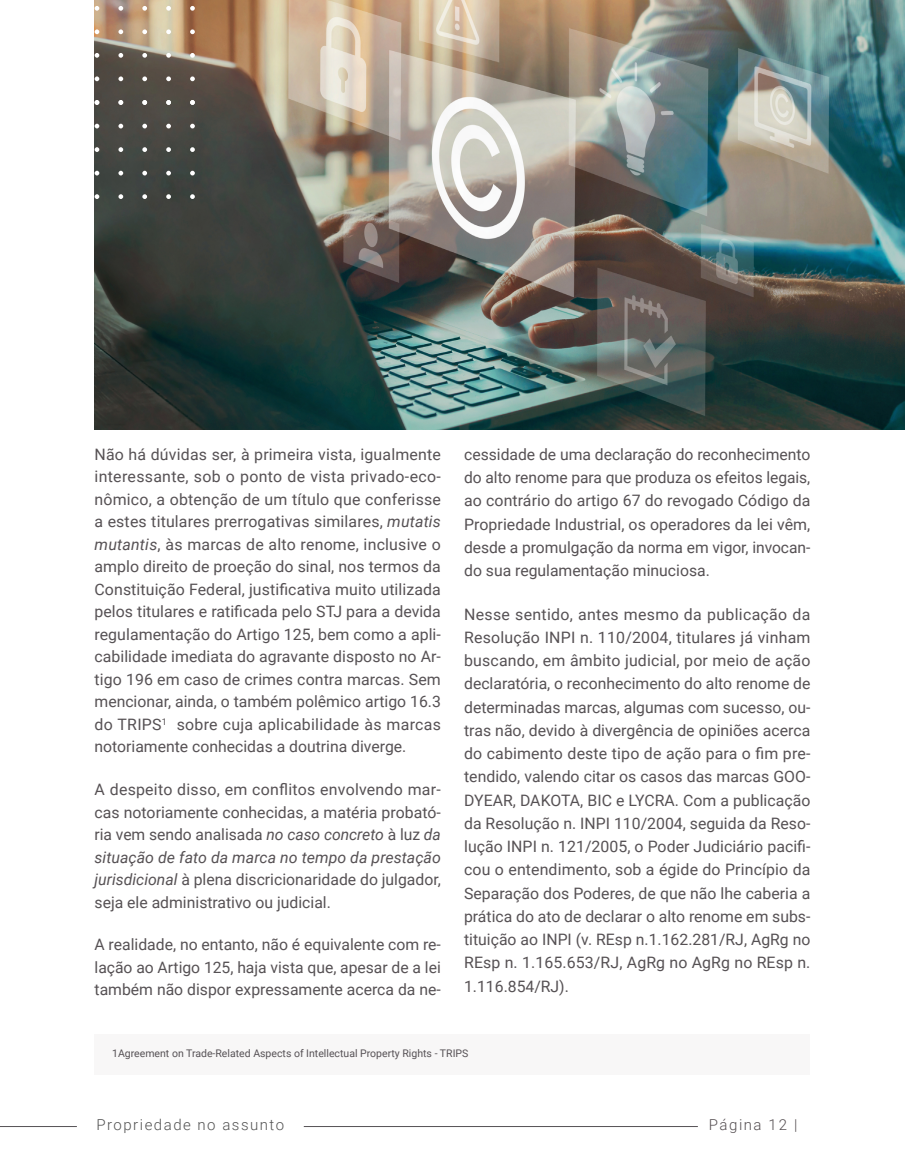
<style>
.page{position:relative;width:905px;height:1175px;background:#fff}
.page>*{position:absolute;margin:0;border:0;box-sizing:border-box;transform-origin:0 0}
.t1{font:15.75px/23.2px "Roboto";color:#565154;text-align:justify}
.t2{font:300 15px "Roboto";letter-spacing:.1em;color:#525252}
.t3{font:300 15px "Roboto";letter-spacing:.1em;color:#554f52}
.t4{font:10.5px "Roboto";color:#565155}
.s1{font-style:italic}
</style>
<div class="page">
<hr style="left:304px;top:1126px;width:394px;height:1px;background:#565155">
<hr style="left:0;top:1126px;width:77px;height:1px;background:#565155">
<img style="left:95px;top:0;width:809px;height:430px">
<svg style="left:190px;top:6px;width:5px;height:5px"></svg>
<svg style="left:166px;top:6px;width:5px;height:5px"></svg>
<svg style="left:142px;top:6px;width:5px;height:5px"></svg>
<svg style="left:118px;top:6px;width:5px;height:5px"></svg>
<svg style="left:95px;top:6px;width:4px;height:5px"></svg>
<svg style="left:190px;top:29px;width:5px;height:5px"></svg>
<svg style="left:166px;top:29px;width:5px;height:5px"></svg>
<svg style="left:142px;top:29px;width:5px;height:5px"></svg>
<svg style="left:118px;top:29px;width:5px;height:5px"></svg>
<svg style="left:95px;top:29px;width:4px;height:5px"></svg>
<svg style="left:190px;top:53px;width:5px;height:5px"></svg>
<svg style="left:166px;top:53px;width:5px;height:5px"></svg>
<svg style="left:142px;top:53px;width:5px;height:5px"></svg>
<svg style="left:118px;top:53px;width:5px;height:5px"></svg>
<svg style="left:95px;top:53px;width:4px;height:5px"></svg>
<svg style="left:190px;top:76px;width:5px;height:5px"></svg>
<svg style="left:166px;top:76px;width:5px;height:5px"></svg>
<svg style="left:142px;top:76px;width:5px;height:5px"></svg>
<svg style="left:118px;top:76px;width:5px;height:5px"></svg>
<svg style="left:95px;top:76px;width:4px;height:5px"></svg>
<svg style="left:190px;top:100px;width:5px;height:5px"></svg>
<svg style="left:166px;top:100px;width:5px;height:5px"></svg>
<svg style="left:142px;top:100px;width:5px;height:5px"></svg>
<svg style="left:118px;top:100px;width:5px;height:5px"></svg>
<svg style="left:95px;top:100px;width:4px;height:5px"></svg>
<svg style="left:190px;top:124px;width:5px;height:4px"></svg>
<svg style="left:166px;top:124px;width:5px;height:4px"></svg>
<svg style="left:142px;top:124px;width:5px;height:4px"></svg>
<svg style="left:118px;top:124px;width:5px;height:4px"></svg>
<svg style="left:95px;top:124px;width:4px;height:4px"></svg>
<svg style="left:190px;top:147px;width:5px;height:5px"></svg>
<svg style="left:166px;top:147px;width:5px;height:5px"></svg>
<svg style="left:142px;top:147px;width:5px;height:5px"></svg>
<svg style="left:118px;top:147px;width:5px;height:5px"></svg>
<svg style="left:95px;top:147px;width:4px;height:5px"></svg>
<svg style="left:190px;top:171px;width:5px;height:4px"></svg>
<svg style="left:166px;top:171px;width:5px;height:4px"></svg>
<svg style="left:142px;top:171px;width:5px;height:4px"></svg>
<svg style="left:118px;top:171px;width:5px;height:4px"></svg>
<svg style="left:95px;top:171px;width:4px;height:4px"></svg>
<svg style="left:190px;top:194px;width:5px;height:5px"></svg>
<svg style="left:166px;top:194px;width:5px;height:5px"></svg>
<svg style="left:142px;top:194px;width:5px;height:5px"></svg>
<svg style="left:118px;top:194px;width:5px;height:5px"></svg>
<svg style="left:95px;top:194px;width:4px;height:5px"></svg>
<div style="left:94px;top:1034px;width:716px;height:40px;background:#f8f7f7"></div>
<p class="t1" style="left:94px;top:442px;width:348px;line-height:22.5px">Não há dúvidas ser, à primeira vista, igualmente interessante, sob o ponto de vista privado-eco&shy;nômico, a obtenção de um título que conferisse a estes titulares prerrogativas similares, <span class="s1">mutatis mutantis</span>, às marcas de alto renome, inclusive o amplo direito de proeção do sinal, nos termos da Constituição Federal, justificativa muito utilizada pelos titulares e ratificada pelo STJ para a devida regulamentação do Artigo 125, bem como a apli&shy;cabilidade imediata do agravante disposto no Ar&shy;tigo 196 em caso de crimes contra marcas. Sem mencionar, ainda, o também polêmico artigo 16.3 do TRIPS<sup>1</sup> sobre cuja aplicabilidade às marcas notoriamente conhecidas a doutrina diverge.</p>
<p class="t1" style="left:94px;top:777px;width:348px;line-height:22.5px">A despeito disso, em conflitos envolvendo mar&shy;cas notoriamente conhecidas, a matéria probató&shy;ria vem sendo analisada <span class="s1">no caso concreto</span> à luz <span class="s1">da situação de fato da marca no tempo da prestação jurisdicional</span> à plena discricionaridade do julgador, seja ele administrativo ou judicial.</p>
<p class="t1" style="left:94px;top:933px;width:348px;line-height:22.5px">A realidade, no entanto, não é equivalente com re&shy;lação ao Artigo 125, haja vista que, apesar de a lei também não dispor expressamente acerca da ne-</p>
<p class="t1" style="left:464px;top:442px;width:348px">cessidade de uma declaração do reconhecimento do alto renome para que produza os efeitos legais, ao contrário do artigo 67 do revogado Código da Propriedade Industrial, os operadores da lei vêm, desde a promulgação da norma em vigor, invocan&shy;do sua regulamentação minuciosa.</p>
<p class="t1" style="left:464px;top:602px;width:348px">Nesse sentido, antes mesmo da publicação da Resolução INPI n. 110/2004, titulares já vinham buscando, em âmbito judicial, por meio de ação declaratória, o reconhecimento do alto renome de determinadas marcas, algumas com sucesso, ou&shy;tras não, devido à divergência de opiniões acerca do cabimento deste tipo de ação para o fim pre&shy;tendido, valendo citar os casos das marcas GOO-DYEAR, DAKOTA, BIC e LYCRA. Com a publicação da Resolução n. INPI 110/2004, seguida da Reso&shy;lução INPI n. 121/2005, o Poder Judiciário pacifi&shy;cou o entendimento, sob a égide do Princípio da Separação dos Poderes, de que não lhe caberia a prática do ato de declarar o alto renome em subs&shy;tituição ao INPI (v. REsp n.1.162.281/RJ, AgRg no REsp n. 1.165.653/RJ, AgRg no AgRg no REsp n.<br>1.116.854/RJ).</p>
<p class="t4" style="left:112px;top:1045px;width:358px">1Agreement on Trade-Related Aspects of Intellectual Property Rights - TRIPS</p>
<p class="t2" style="left:96px;top:1114px;width:189px">Propriedade no assunto</p>
<p class="t3" style="left:709px;top:1114px;width:90px">Página 12 |</p>
</div>
